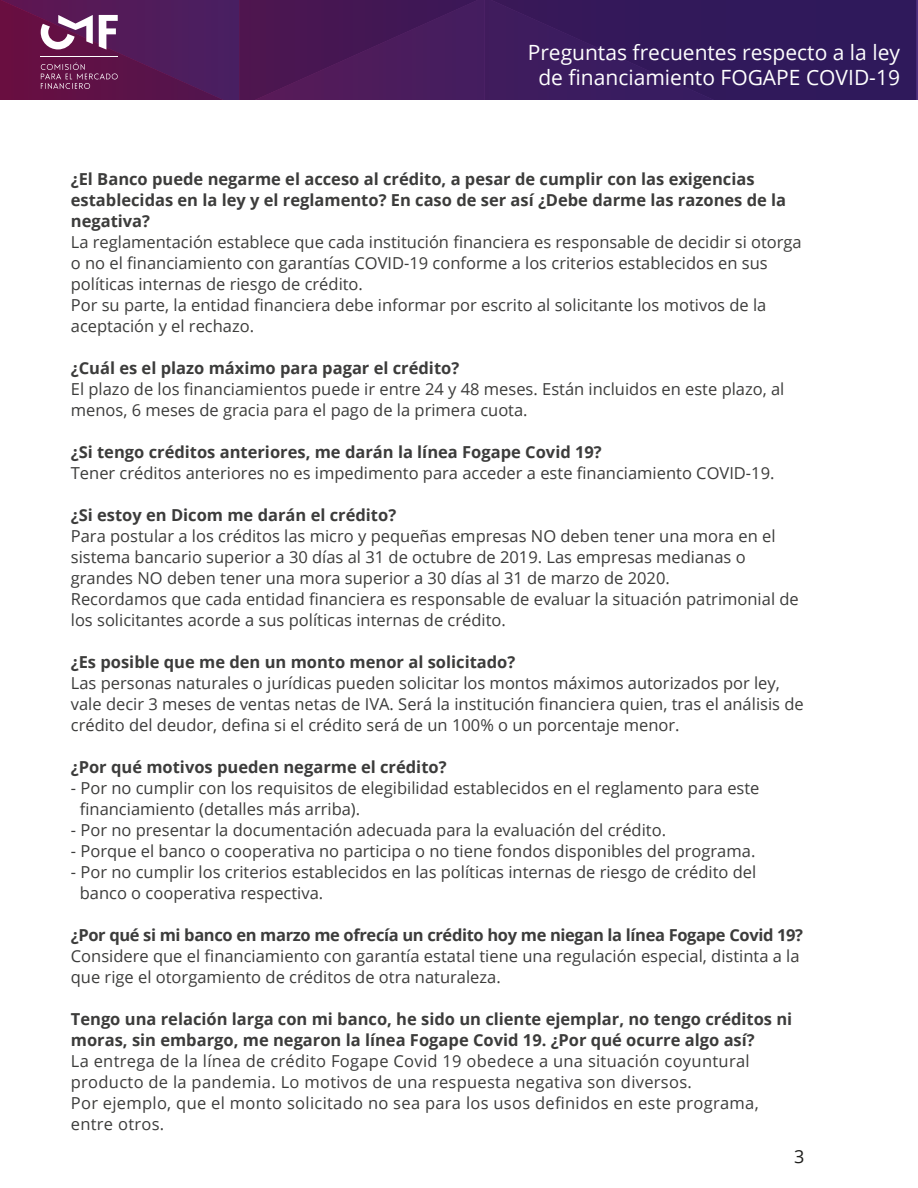
<style>
.page{position:relative;width:918px;height:1188px;background:#fff}
.page>*{position:absolute;margin:0;border:0;box-sizing:border-box;transform-origin:0 0}
.t1{font:21px/25.2px "Open Sans";color:#fff;text-align:center}
.t2{font:18px "Open Sans";color:#1d1d1b}
.t3{font:16.5px/21px "Open Sans";color:#3c3c3b}
.t4{font:700 16.5px/21px "Open Sans";color:#3c3c3b}
.t5{font:16.5px/21px "Open Sans";letter-spacing:.02em;color:#3c3c3b}
.t6{font:700 16.5px "Open Sans";letter-spacing:-.02em;color:#3c3c3b}
</style>
<div class="page">
<svg style="left:0;top:0;width:916px;height:99px;background:#451c5a"></svg>
<p class="t1" style="left:528px;top:39px;width:374px">Preguntas frecuentes respecto a la ley de financiamiento FOGAPE COVID-19</p>
<p class="t4" style="left:71px;top:168px;width:717px">¿El Banco puede negarme el acceso al crédito, a pesar de cumplir con las exigencias establecidas en la ley y el reglamento? En caso de ser así ¿Debe darme las razones de la negativa?</p>
<p class="t3" style="left:71px;top:231px;width:732px">La reglamentación establece que cada institución financiera es responsable de decidir si otorga o no el financiamiento con garantías COVID-19 conforme a los criterios establecidos en sus políticas internas de riesgo de crédito.<br>Por su parte, la entidad financiera debe informar por escrito al solicitante los motivos de la aceptación y el rechazo.</p>
<p class="t4" style="left:71px;top:357px;width:390px">¿Cuál es el plazo máximo para pagar el crédito?</p>
<p class="t3" style="left:71px;top:378px;width:715px">El plazo de los financiamientos puede ir entre 24 y 48 meses. Están incluidos en este plazo, al menos, 6 meses de gracia para el pago de la primera cuota.</p>
<p class="t4" style="left:71px;top:441px;width:532px">¿Si tengo créditos anteriores, me darán la línea Fogape Covid 19?</p>
<p class="t3" style="left:71px;top:462px;width:705px">Tener créditos anteriores no es impedimento para acceder a este financiamiento COVID-19.</p>
<p class="t4" style="left:71px;top:504px;width:327px">¿Si estoy en Dicom me darán el crédito?</p>
<p class="t3" style="left:71px;top:525px;width:729px">Para postular a los créditos las micro y pequeñas empresas NO deben tener una mora en el sistema bancario superior a 30 días al 31 de octubre de 2019. Las empresas medianas o grandes NO deben tener una mora superior a 30 días al 31 de marzo de 2020.<br>Recordamos que cada entidad financiera es responsable de evaluar la situación patrimonial de los solicitantes acorde a sus políticas internas de crédito.</p>
<p class="t4" style="left:71px;top:651px;width:446px">¿Es posible que me den un monto menor al solicitado?</p>
<p class="t3" style="left:71px;top:672px;width:734px">Las personas naturales o jurídicas pueden solicitar los montos máximos autorizados por ley, vale decir 3 meses de ventas netas de IVA. Será la institución financiera quien, tras el análisis de crédito del deudor, defina si el crédito será de un 100% o un porcentaje menor.</p>
<p class="t4" style="left:71px;top:756px;width:377px">¿Por qué motivos pueden negarme el crédito?</p>
<p class="t3" style="left:80px;top:777px;width:681px;text-indent:-9px">- Por no cumplir con los requisitos de elegibilidad establecidos en el reglamento para este financiamiento (detalles más arriba).</p>
<p class="t3" style="left:71px;top:819px;width:597px">- Por no presentar la documentación adecuada para la evaluación del crédito.</p>
<p class="t3" style="left:71px;top:840px;width:686px">- Porque el banco o cooperativa no participa o no tiene fondos disponibles del programa.</p>
<p class="t3" style="left:80px;top:861px;width:678px;text-indent:-9px">- Por no cumplir los criterios establecidos en las políticas internas de riesgo de crédito del banco o cooperativa respectiva.</p>
<p class="t6" style="left:71px;top:923px;width:734px">¿Por qué si mi banco en marzo me ofrecía un crédito hoy me niegan la línea Fogape Covid 19?</p>
<p class="t3" style="left:71px;top:945px;width:730px">Considere que el financiamiento con garantía estatal tiene una regulación especial, distinta a la que rige el otorgamiento de créditos de otra naturaleza.</p>
<p class="t4" style="left:71px;top:1008px;width:723px">Tengo una relación larga con mi banco, he sido un cliente ejemplar, no tengo créditos ni moras, sin embargo, me negaron la línea Fogape Covid 19. ¿Por qué ocurre algo así?</p>
<p class="t5" style="left:71px;top:1050px;width:689px">La entrega de la línea de crédito Fogape Covid 19 obedece a una situación coyuntural producto de la pandemia. Lo motivos de una respuesta negativa son diversos.<br>Por ejemplo, que el monto solicitado no sea para los usos definidos en este programa, entre otros.</p>
<p class="t2" style="left:794px;top:1144px;width:12px">3</p>
</div>
